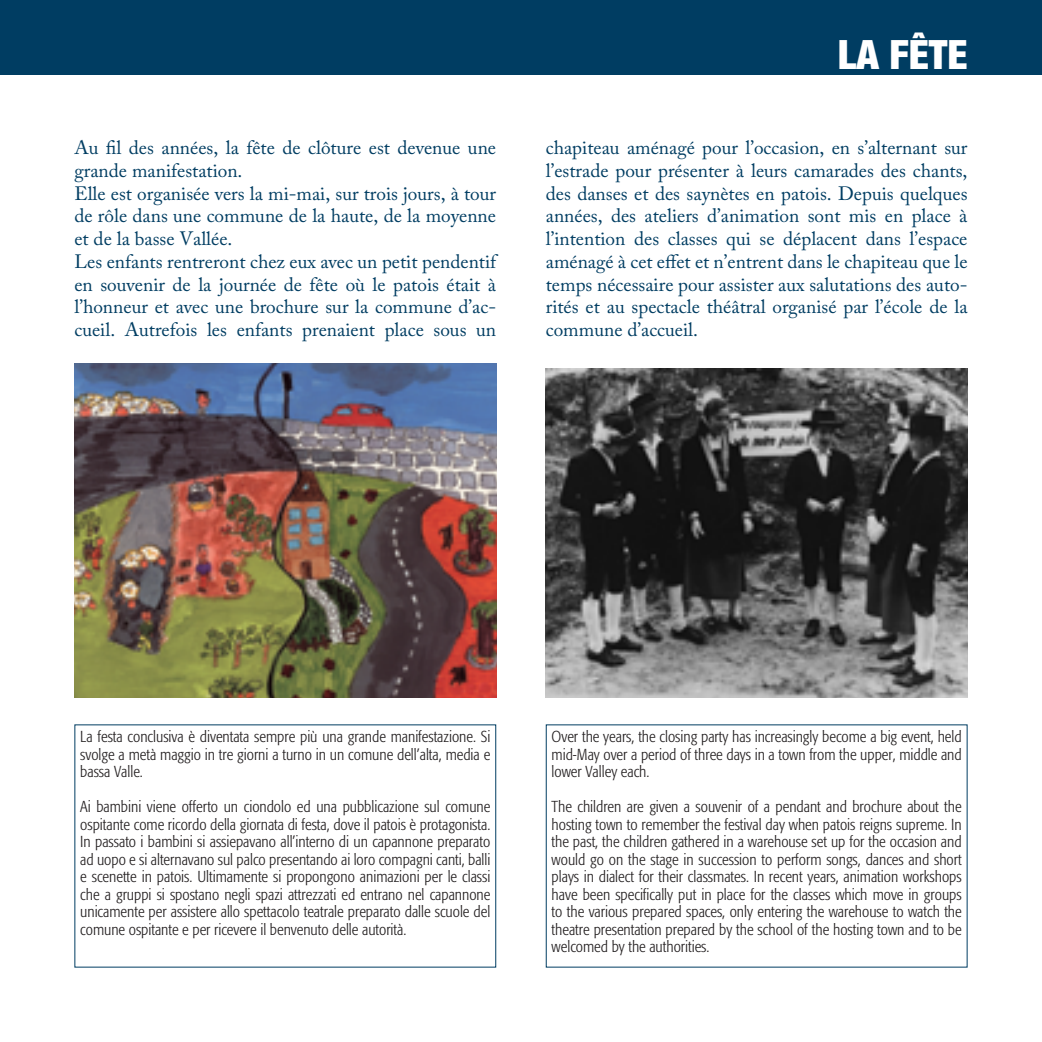
<style>
.page{position:relative;width:1042px;height:1042px;background:#fff}
.page>*{position:absolute;margin:0;border:0;box-sizing:border-box;transform-origin:0 0}
.t1{font:900 condensed 40.25px "Helvetica Neue";color:#fff}
.t2{font:19.25px/22.8px "Adobe Caslon Pro";color:#003d62}
.t3{font:300 condensed 15.75px/17.5px "Formata";color:#231f20;text-align:justify}
</style>
<div class="page">
<div style="left:0;top:0;width:1042px;height:74px;background:#003d62"></div>
<img style="left:546px;top:369px;width:421px;height:329px">
<img style="left:74px;top:363px;width:422px;height:335px">
<h1 class="t1" style="left:838px;top:30px;width:131px">La fête</h1>
<p class="t2" style="left:74px;top:136px;width:423px">Au fil des années, la fête de clôture est devenue une grande manifestation.<br>Elle est organisée vers la mi-mai, sur trois jours, à tour de rôle dans une commune de la haute, de la moyenne et de la basse Vallée.<br>Les enfants rentreront chez eux avec un petit pendentif en souvenir de la journée de fête où le patois était à l’honneur et avec une brochure sur la commune d’ac&shy;cueil. Autrefois les enfants prenaient place sous un</p>
<p class="t2" style="left:546px;top:136px;width:423px;text-align:justify">chapiteau aménagé pour l’occasion, en s’alternant sur l’estrade pour présenter à leurs camarades des chants, des danses et des saynètes en patois. Depuis quelques années, des ateliers d’animation sont mis en place à l’intention des classes qui se déplacent dans l’espace aménagé à cet effet et n’entrent dans le chapiteau que le temps nécessaire pour assister aux salutations des auto&shy;rités et au spectacle théâtral organisé par l’école de la commune d’accueil.</p>
<p class="t3" style="left:80px;top:728px;width:412px">La festa conclusiva è diventata sempre più una grande manifestazione. Si svolge a metà maggio in tre giorni a turno in un comune dell’alta, media e bassa Valle.</p>
<p class="t3" style="left:80px;top:798px;width:412px">Ai bambini viene offerto un ciondolo ed una pubblicazione sul comune ospitante come ricordo della giornata di festa, dove il patois è protagonista.<br>In passato i bambini si assiepavano all’interno di un capannone preparato ad uopo e si alternavano sul palco presentando ai loro compagni canti, balli e scenette in patois. Ultimamente si propongono animazioni per le classi che a gruppi si spostano negli spazi attrezzati ed entrano nel capannone unicamente per assistere allo spettacolo teatrale preparato dalle scuole del comune ospitante e per ricevere il benvenuto delle autorità.</p>
<p class="t3" style="left:552px;top:728px;width:412px">Over the years, the closing party has increasingly become a big event, held mid-May over a period of three days in a town from the upper, middle and lower Valley each.</p>
<p class="t3" style="left:552px;top:798px;width:412px">The children are given a souvenir of a pendant and brochure about the hosting town to remember the festival day when patois reigns supreme. In the past, the children gathered in a warehouse set up for the occasion and would go on the stage in succession to perform songs, dances and short plays in dialect for their classmates. In recent years, animation workshops have been specifically put in place for the classes which move in groups to the various prepared spaces, only entering the warehouse to watch the theatre presentation prepared by the school of the hosting town and to be welcomed by the authorities.</p>
</div>
